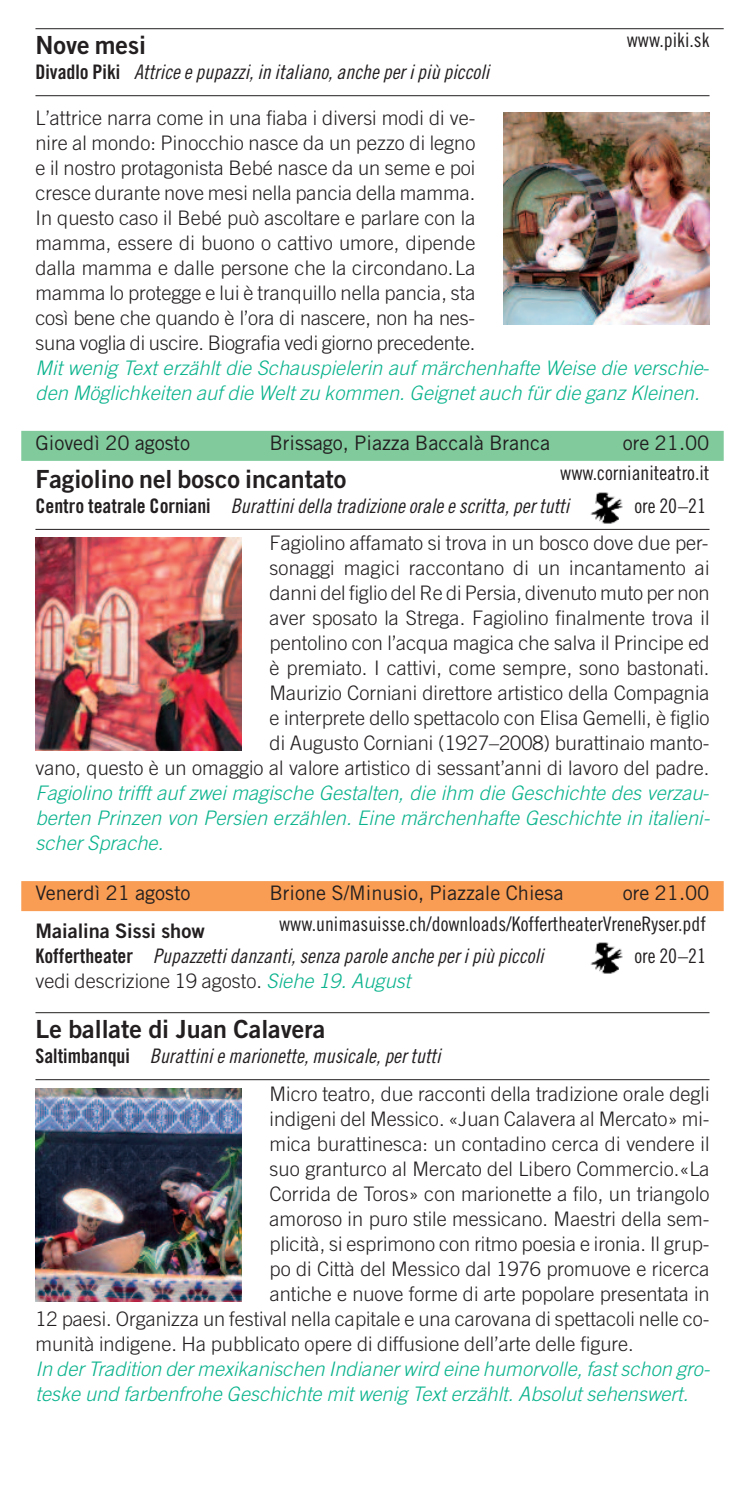
<style>
.page{position:relative;width:745px;height:1489px;background:#fff}
.page>*{position:absolute;margin:0;border:0;box-sizing:border-box;transform-origin:0 0}
.t1{font:25px "Trade Gothic Bold Two";color:#231f20}
.t2{font:300 20px/25px "Trade Gothic";color:#231f20;text-align:justify}
.t3{font:italic 300 20px/25px "Trade Gothic";letter-spacing:.005em;color:#0ab38d}
.t4{font:20px "Trade Gothic Cond Eighteen Obl";color:#231f20}
.t5{font:20px "Trade Gothic Cond Eighteen";color:#231f20}
.t6{font:20px "Trade Gothic";color:#231f20}
.t7{font:20px "Trade Gothic Bold Two";color:#231f20}
.s1{font-family:"Trade Gothic Bold Cond Twenty"}
.s2{font-style:italic;color:#0ab38d}
</style>
<div class="page">
<hr style="left:35px;top:28px;width:688px;height:1px;background:#231f20">
<hr style="left:35px;top:95px;width:674px;height:1px;background:#231f20">
<div style="left:21px;top:431px;width:702px;height:30px;background:#80ca9c"></div>
<hr style="left:35px;top:529px;width:674px;height:1px;background:#231f20">
<div style="left:21px;top:881px;width:702px;height:30px;background:#f89d53"></div>
<hr style="left:35px;top:1012px;width:674px;height:1px;background:#231f20">
<hr style="left:35px;top:1079px;width:674px;height:1px;background:#231f20">
<img style="left:35px;top:537px;width:206px;height:213px">
<img style="left:503px;top:112px;width:206px;height:213px">
<img style="left:35px;top:1088px;width:206px;height:212px">
<img style="left:590px;top:492px;width:33px;height:32px">
<img style="left:590px;top:942px;width:33px;height:32px">
<p class="t1" style="left:35px;top:36px;width:112px">Nove mesi</p>
<p class="t5" style="left:626px;top:32px;width:84px">www.piki.sk</p>
<p class="t4" style="left:35px;top:65px;width:455px"><span class="s1">Divadlo Piki</span> Attrice e pupazzi, in italiano, anche per i più piccoli</p>
<p class="t2" style="left:35px;top:107px;width:441px">L’attrice narra come in una fiaba i diversi modi di ve&shy;nire al mondo: Pinocchio nasce da un pezzo di legno e il nostro protagonista Bebé nasce da un seme e poi cresce durante nove mesi nella pancia della mamma.<br>In questo caso il Bebé può ascoltare e parlare con la mamma, essere di buono o cattivo umore, dipende dalla mamma e dalle persone che la circondano.La mamma lo protegge e lui è tranquillo nella pancia, sta così bene che quando è l’ora di nascere, non ha nes&shy;suna voglia di uscire. Biografia vedi giorno precedente.</p>
<p class="t3" style="left:35px;top:357px;width:672px">Mit wenig Text erzählt die Schauspielerin auf märchenhafte Weise die verschie&shy;den Möglichkeiten auf die Welt zu kommen. Geignet auch für die ganz Kleinen.</p>
<p class="t6" style="left:35px;top:436px;width:156px">Giovedì 20 agosto</p>
<p class="t6" style="left:269px;top:436px;width:282px">Brissago, Piazza Baccalà Branca</p>
<p class="t6" style="left:622px;top:436px;width:88px">ore 21.00</p>
<p class="t1" style="left:35px;top:469px;width:312px">Fagiolino nel bosco incantato</p>
<p class="t5" style="left:560px;top:466px;width:151px">www.cornianiteatro.it</p>
<p class="t4" style="left:35px;top:498px;width:535px"><span class="s1">Centro teatrale Corniani</span> Burattini della tradizione orale e scritta, per tutti</p>
<p class="t5" style="left:634px;top:498px;width:73px">ore 20–21</p>
<p class="t2" style="left:35px;top:532px;width:675px;text-align:right">Fagiolino affamato si trova in un bosco dove due per-<br>sonaggi magici raccontano di un incantamento ai<br>danni del figlio del Re di Persia, divenuto muto per non<br>aver sposato la Strega. Fagiolino finalmente trova il<br>pentolino con l’acqua magica che salva il Principe ed<br>è premiato. I cattivi, come sempre, sono bastonati.<br>Maurizio Corniani direttore artistico della Compagnia<br>e interprete dello spettacolo con Elisa Gemelli, è figlio<br>di Augusto Corniani (1927–2008) burattinaio manto-<br>vano, questo è un omaggio al valore artistico di sessant’anni di lavoro del padre.</p>
<p class="t3" style="left:35px;top:782px;width:674px;text-align:justify">Fagiolino trifft auf zwei magische Gestalten, die ihm die Geschichte des verzau&shy;berten Prinzen von Persien erzählen. Eine märchenhafte Geschichte in italieni&shy;scher Sprache.</p>
<p class="t6" style="left:35px;top:886px;width:156px">Venerdì 21 agosto</p>
<p class="t6" style="left:269px;top:886px;width:295px">Brione S/Minusio, Piazzale Chiesa</p>
<p class="t6" style="left:622px;top:886px;width:88px">ore 21.00</p>
<p class="t7" style="left:35px;top:923px;width:171px">Maialina Sissi show</p>
<p class="t5" style="left:279px;top:916px;width:428px">www.unimasuisse.ch/downloads/KoffertheaterVreneRyser.pdf</p>
<p class="t4" style="left:35px;top:948px;width:509px"><span class="s1">Koffertheater</span> Pupazzetti danzanti, senza parole anche per i più piccoli</p>
<p class="t5" style="left:634px;top:948px;width:73px">ore 20–21</p>
<p class="t2" style="left:35px;top:970px;width:376px">vedi descrizione 19 agosto. <span class="s2">Siehe 19. August</span></p>
<p class="t1" style="left:35px;top:1019px;width:291px">Le ballate di Juan Calavera</p>
<p class="t4" style="left:35px;top:1048px;width:406px"><span class="s1">Saltimbanqui</span> Burattini e marionette, musicale, per tutti</p>
<p class="t2" style="left:269px;top:1082px;width:441px">Micro teatro, due racconti della tradizione orale degli</p>
<p class="t2" style="left:269px;top:1107px;width:441px">indigeni del Messico. «Juan Calavera al Mercato» mi-</p>
<p class="t2" style="left:269px;top:1132px;width:441px">mica burattinesca: un contadino cerca di vendere il</p>
<p class="t2" style="left:269px;top:1157px;width:441px">suo granturco al Mercato del Libero Commercio.«La</p>
<p class="t2" style="left:269px;top:1182px;width:441px">Corrida de Toros» con marionette a filo, un triangolo</p>
<p class="t2" style="left:269px;top:1207px;width:441px">amoroso in puro stile messicano. Maestri della sem-</p>
<p class="t2" style="left:269px;top:1232px;width:441px">plicità, si esprimono con ritmo poesia e ironia. Il grup-</p>
<p class="t2" style="left:269px;top:1257px;width:441px">po di Città del Messico dal 1976 promuove e ricerca</p>
<p class="t2" style="left:269px;top:1282px;width:441px">antiche e nuove forme di arte popolare presentata in</p>
<p class="t2" style="left:35px;top:1307px;width:675px">12 paesi. Organizza un festival nella capitale e una carovana di spettacoli nelle co-</p>
<p class="t2" style="left:35px;top:1332px;width:599px">munità indigene. Ha pubblicato opere di diffusione dell’arte delle figure.</p>
<p class="t3" style="left:35px;top:1357px;width:674px">In der Tradition der mexikanischen Indianer wird eine humorvolle, fast schon gro&shy;teske und farbenfrohe Geschichte mit wenig Text erzählt. Absolut sehenswert.</p>
</div>
